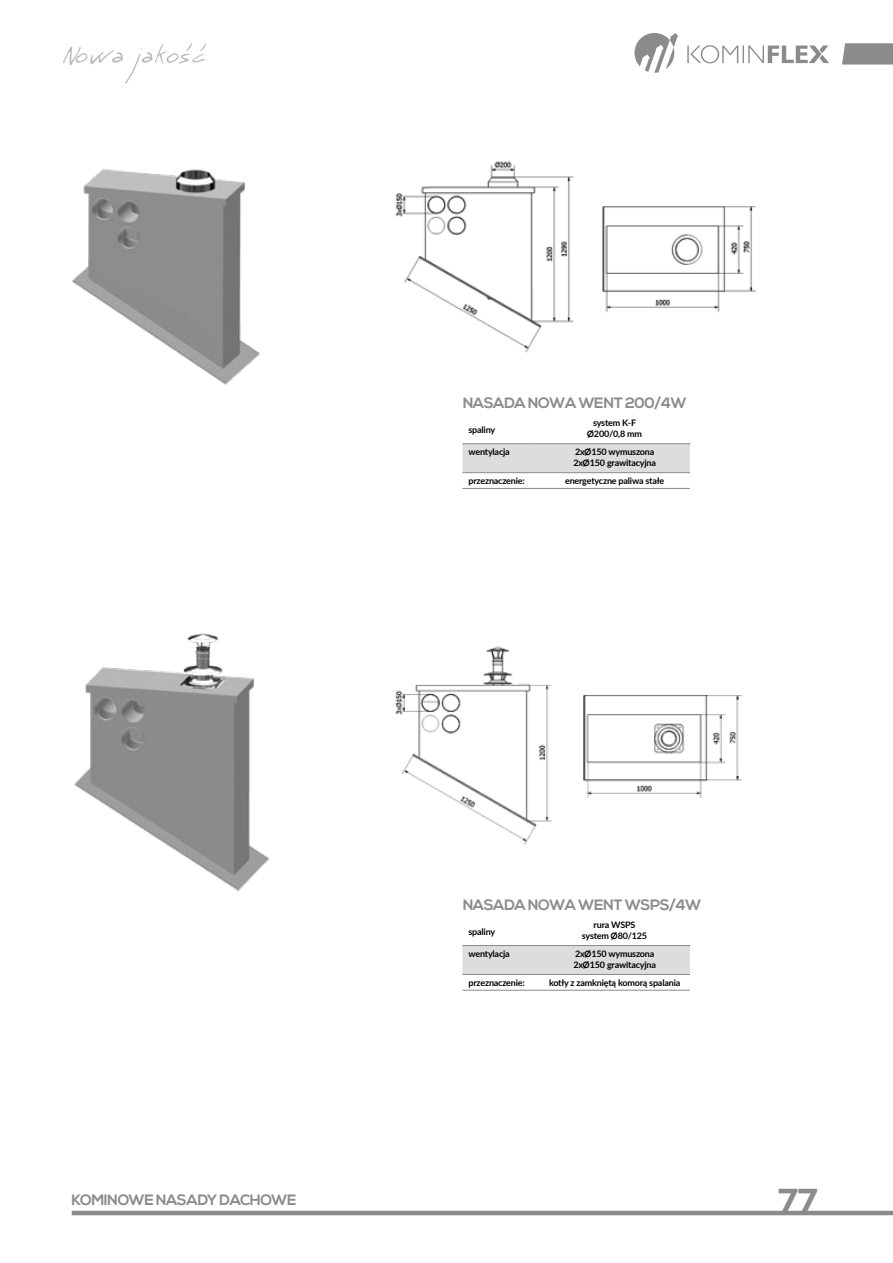
<style>
.page{position:relative;width:893px;height:1263px;background:#fff}
.page>*{position:absolute;margin:0;border:0;box-sizing:border-box;transform-origin:0 0}
.t1{font:700 36px "Nexa";color:#8b8b8b}
.t2{font:700 15px "Nexa";letter-spacing:-.03em;color:#8b8b8b}
.t3{font:700 9px/10.8px "Lato";letter-spacing:-.02em;color:#000;text-align:center}
.s1{font-family:"Nexa"}
</style>
<div class="page">
<svg style="left:687px;top:45px;width:142px;height:18px"></svg>
<svg style="left:634px;top:33px;width:44px;height:40px"></svg>
<svg style="left:842px;top:43px;width:51px;height:22px"></svg>
<svg style="left:63px;top:43px;width:143px;height:41px"></svg>
<hr style="left:72px;top:1211px;width:821px;height:4px;background:#8b8b8b">
<img style="left:395px;top:161px;width:179px;height:192px">
<img style="left:602px;top:206px;width:155px;height:107px">
<img style="left:395px;top:646px;width:157px;height:199px">
<img style="left:583px;top:694px;width:160px;height:104px">
<img style="left:72px;top:168px;width:188px;height:217px">
<img style="left:74px;top:633px;width:195px;height:258px">
<div style="left:462px;top:443px;width:229px;height:29px;background:#ddd"></div>
<hr style="left:462px;top:443px;width:73px;height:1px;background:#8b8b8b">
<hr style="left:535px;top:443px;width:155px;height:1px;background:#8b8b8b">
<hr style="left:462px;top:472px;width:73px;height:1px;background:#8b8b8b">
<hr style="left:535px;top:472px;width:155px;height:1px;background:#8b8b8b">
<hr style="left:462px;top:488px;width:73px;height:1px;background:#8b8b8b">
<hr style="left:535px;top:488px;width:155px;height:1px;background:#8b8b8b">
<div style="left:462px;top:945px;width:229px;height:29px;background:#ddd"></div>
<hr style="left:462px;top:945px;width:73px;height:1px;background:#8b8b8b">
<hr style="left:535px;top:945px;width:155px;height:1px;background:#8b8b8b">
<hr style="left:462px;top:974px;width:73px;height:1px;background:#8b8b8b">
<hr style="left:535px;top:974px;width:155px;height:1px;background:#8b8b8b">
<hr style="left:462px;top:990px;width:73px;height:1px;background:#8b8b8b">
<hr style="left:535px;top:990px;width:155px;height:1px;background:#8b8b8b">
<p class="t2" style="left:463px;top:394px;width:226px">NASADA NOWA WENT 200/4W</p>
<p class="t3" style="left:468px;top:424px;width:28px">spaliny</p>
<p class="t3" style="left:587px;top:417px;width:56px">system K-F<br><span class="s1">Ø</span>200/0,8 mm</p>
<p class="t3" style="left:468px;top:446px;width:43px">wentylacja</p>
<p class="t3" style="left:573px;top:446px;width:84px;text-align:left">2x<span class="s1">Ø</span>150 wymuszona<br>2x<span class="s1">Ø</span>150 grawitacyjna</p>
<p class="t3" style="left:468px;top:475px;width:58px">przeznaczenie:</p>
<p class="t3" style="left:565px;top:475px;width:101px">energetyczne paliwa stałe</p>
<p class="t2" style="left:463px;top:896px;width:240px">NASADA NOWA WENT WSPS/4W</p>
<p class="t3" style="left:468px;top:926px;width:28px">spaliny</p>
<p class="t3" style="left:582px;top:919px;width:67px">rura WSPS system <span class="s1">Ø</span>80/125</p>
<p class="t3" style="left:468px;top:948px;width:43px">wentylacja</p>
<p class="t3" style="left:573px;top:948px;width:84px;text-align:left">2x<span class="s1">Ø</span>150 wymuszona<br>2x<span class="s1">Ø</span>150 grawitacyjna</p>
<p class="t3" style="left:468px;top:977px;width:58px">przeznaczenie:</p>
<p class="t3" style="left:549px;top:977px;width:133px">kotły z zamkniętą komorą spalania</p>
<p class="t2" style="left:72px;top:1191px;width:226px">KOMINOWE NASADY DACHOWE</p>
<p class="t1" style="left:778px;top:1180px;width:41px">77</p>
</div>
